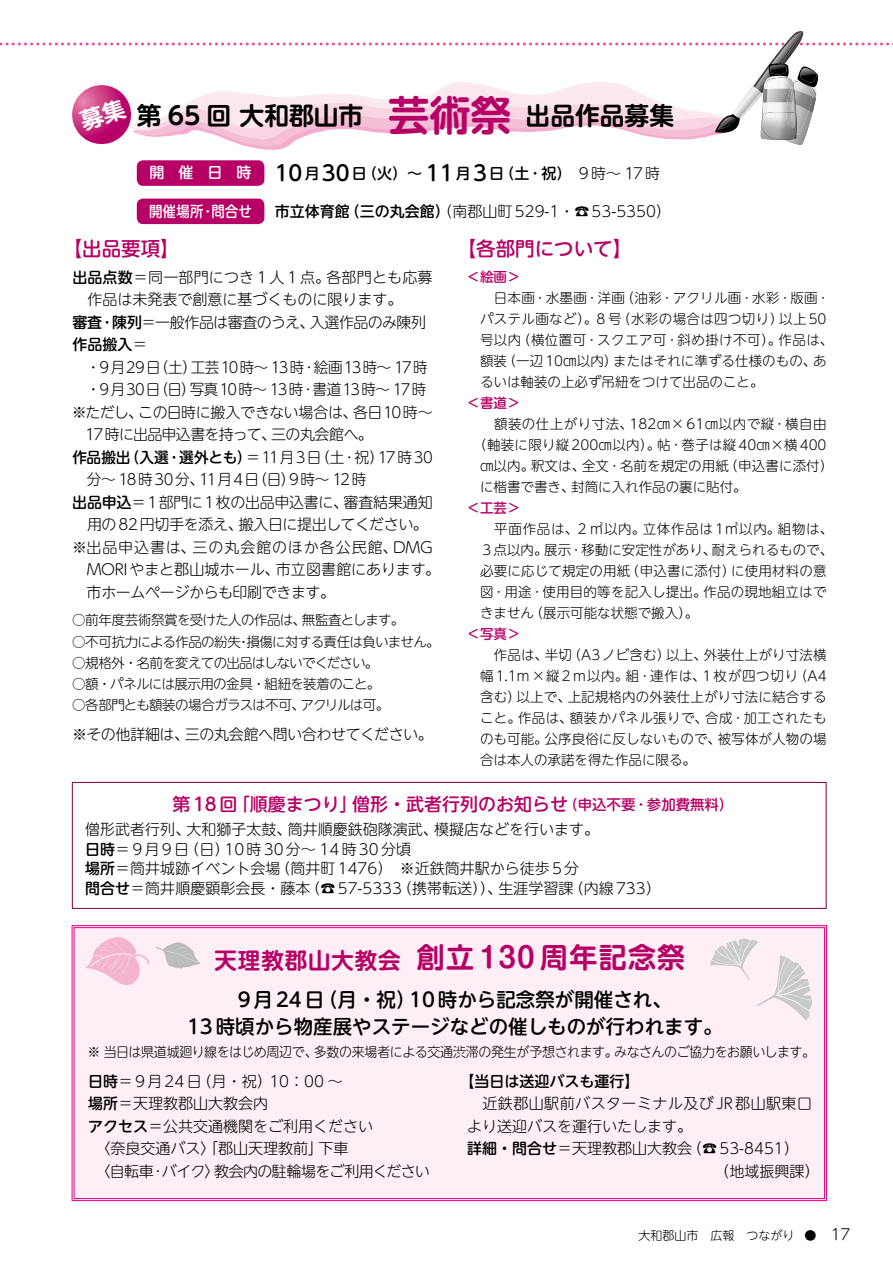
<style>
.page{position:relative;width:893px;height:1263px;background:#fff}
.page>*{position:absolute;margin:0;border:0;box-sizing:border-box;transform-origin:0 0}
.t1{font:700 28.05px "Shin M Go Pr 6 De";letter-spacing:.04em;color:#b60065}
.t2{font:700 24.75px "UD Shin M Go Pr 6 De";color:#000}
.t3{font:500 19.5px/27px "UD Shin M Go Pr 6";color:#000;text-align:center}
.t4{font:500 19.5px "UD Shin M Go Pr 6";color:#b60065}
.t5{font:500 18px "UD Shin M Go Pr 6";color:#b60065}
.t6{font:300 15px/22.5px "UD Shin M Go Pr 6";color:#000}
.t7{font:300 15px "UD Shin M Go Pr 6";letter-spacing:-.025em;color:#000}
.t8{font:300 15px "UD Shin M Go Pr 6";letter-spacing:.075em;color:#000}
.t9{font:300 15px "UD Shin M Go Pr 6";letter-spacing:-.03em;color:#000}
.t10{font:500 15px "UD Shin M Go Pr 6";color:#000}
.t11{font:300 15px "UD Shin M Go Pr 6";letter-spacing:.07em;color:#000}
.t12{font:300 15px "UD Shin M Go Pr 6";letter-spacing:.06em;color:#000}
.t13{font:300 15px "UD Shin M Go Pr 6";letter-spacing:.09em;color:#000}
.t14{font:300 15px "UD Shin M Go Pr 6";letter-spacing:.03em;color:#000}
.t15{font:300 15px "UD Shin M Go Pr 6";letter-spacing:-.05em;color:#000}
.t16{font:500 15px "UD Shin M Go Pr 6";letter-spacing:.01em;color:#fff;scale:.9 1}
.t17{font:300 13.5px/21px "UD Shin M Go Pr 6";color:#000}
.t18{font:300 13.5px/21px "UD Shin M Go Pr 6";letter-spacing:.02em;color:#000}
.t19{font:300 13.5px "UD Shin M Go Pr 6";letter-spacing:-.03em;color:#000;scale:.96 1}
.t20{font:300 13.5px "UD Shin M Go Pr 6";letter-spacing:-.045em;color:#000}
.t21{font:300 13.5px "UD Shin M Go Pr 6";letter-spacing:-.04em;color:#000}
.t22{font:300 13.5px "UD Shin M Go Pr 6";letter-spacing:.035em;color:#000}
.t23{font:300 13.5px "UD Shin M Go Pr 6";letter-spacing:-.055em;color:#000}
.t24{font:500 13.5px "UD Shin M Go Pr 6";color:#b60065}
.t25{font:300 12px "UD Shin M Go Pr 6";color:#000}
.s1{font-size:41.25px;color:#b60065}
.s2{color:#fff}
.s3{font-size:21px}
.s4{font-weight:300}
.s5{font-weight:500}
.s6{font-size:14.4px}
.s7{font-size:22.5px}
.s8{font-size:15px}
</style>
<div class="page">
<div style="left:137px;top:160px;width:127px;height:26px;background:#b60065;border-radius:6px"></div>
<div style="left:137px;top:199px;width:127px;height:25px;background:#b60065;border-radius:6px"></div>
<div style="left:72px;top:782px;width:754px;height:127px;border:1px solid #7e0043"></div>
<div style="left:71px;top:925px;width:757px;height:276px;background:#fdeff5"></div>
<svg style="left:710px;top:938px;width:102px;height:83px"></svg>
<svg style="left:85px;top:937px;width:115px;height:48px"></svg>
<svg style="left:0;top:31px;width:893px;height:119px"></svg>
<h2 class="t2" style="left:137px;top:94px;width:539px">第 65 回 大和郡山市　<span class="s1">芸術祭</span> 出品作品募集</h2>
<p class="t10" style="left:150px;top:160px;width:512px"><span class="s2">開 催 日 時</span> <span class="s3">10</span>月<span class="s3">30</span>日（火）～ <span class="s3">11</span>月<span class="s3">3</span>日（土･祝）　<span class="s4">9時～17時</span></p>
<p class="t16" style="left:149px;top:198px;width:116px">開催場所･問合せ</p>
<p class="t6" style="left:275px;top:199px;width:398px"><span class="s5">市立体育館（三の丸会館）</span>（南郡山町529-1・☎53-5350）</p>
<h3 class="t4" style="left:63px;top:232px;width:118px">【出品要項】</h3>
<p class="t6" style="left:72px;top:265px;width:362px"><span class="s5">出品点数</span>＝同一部門につき１人１点。各部門とも応募</p>
<p class="t6" style="left:87px;top:288px;width:317px">作品は未発表で創意に基づくものに限ります。</p>
<p class="t9" style="left:72px;top:310px;width:355px"><span class="s5">審査･陳列</span>＝一般作品は審査のうえ、入選作品のみ陳列</p>
<p class="t10" style="left:72px;top:332px;width:77px">作品搬入<span class="s4">＝</span></p>
<p class="t8" style="left:72px;top:355px;width:357px">　・9月29日（土）工芸10時～ 13時･絵画13時～ 17時</p>
<p class="t8" style="left:72px;top:377px;width:355px">　・9月30日（日）写真10時～ 13時･書道13時～ 17時</p>
<p class="t9" style="left:72px;top:400px;width:363px">※ただし、この日時に搬入できない場合は、各日10時～</p>
<p class="t15" style="left:85px;top:422px;width:289px">17 時に出品申込書を持って、三の丸会館へ。</p>
<p class="t11" style="left:72px;top:445px;width:362px"><span class="s5">作品搬出（入選･選外とも）</span>＝11月3日（土･祝）17時30</p>
<p class="t13" style="left:87px;top:467px;width:281px">分～ 18時30分、11月4日（日）9時～ 12時</p>
<p class="t6" style="left:72px;top:490px;width:362px"><span class="s5">出品申込</span>＝1部門に1枚の出品申込書に、審査結果通知</p>
<p class="t7" style="left:87px;top:512px;width:342px">用の82円切手を添え、搬入日に提出してください。</p>
<p class="t12" style="left:72px;top:535px;width:362px">※出品申込書は、三の丸会館のほか各公民館、DMG</p>
<p class="t6" style="left:87px;top:558px;width:355px">MORIやまと郡山城ホール、市立図書館にあります。</p>
<p class="t7" style="left:87px;top:580px;width:250px">市ホームページからも印刷できます。</p>
<p class="t21" style="left:72px;top:609px;width:334px">○前年度芸術祭賞を受けた人の作品は、無監査とします。</p>
<p class="t20" style="left:72px;top:630px;width:369px">○不可抗力による作品の紛失・損傷に対する責任は負いません。</p>
<p class="t23" style="left:72px;top:651px;width:308px">○規格外・名前を変えての出品はしないでください。</p>
<p class="t21" style="left:72px;top:672px;width:310px">○額・パネルには展示用の金具・組紐を装着のこと。</p>
<p class="t20" style="left:72px;top:693px;width:319px">○各部門とも額装の場合ガラスは不可、アクリルは可。</p>
<p class="t7" style="left:72px;top:722px;width:362px">※その他詳細は、三の丸会館へ問い合わせてください。</p>
<h3 class="t4" style="left:457px;top:232px;width:177px">【各部門について】</h3>
<p class="t24" style="left:466px;top:265px;width:55px">＜絵画＞</p>
<p class="t18" style="left:480px;top:286px;width:355px">　日本画･水墨画･洋画（油彩･アクリル画･水彩･版画･パステル画など）。８号（水彩の場合は四つ切り）以上50号以内（横位置可･スクエア可･斜め掛け不可）。作品は、額装（一辺10㎝以内）またはそれに準ずる仕様のもの、あるいは軸装の上必ず吊紐をつけて出品のこと。</p>
<p class="t24" style="left:466px;top:391px;width:55px">＜書道＞</p>
<p class="t22" style="left:480px;top:412px;width:348px">　額装の仕上がり寸法、182㎝×61㎝以内で縦･横自由</p>
<p class="t18" style="left:473px;top:433px;width:355px">（軸装に限り縦200㎝以内）。帖･巻子は縦40㎝×横400</p>
<p class="t17" style="left:480px;top:454px;width:355px">㎝以内。釈文は、全文･名前を規定の用紙（申込書に添付）</p>
<p class="t17" style="left:480px;top:475px;width:268px">に楷書で書き、封筒に入れ作品の裏に貼付。</p>
<p class="t24" style="left:466px;top:496px;width:55px">＜工芸＞</p>
<p class="t17" style="left:480px;top:517px;width:355px">　平面作品は、２㎡以内。立体作品は1㎥以内。組物は、<br>３点以内。展示･移動に安定性があり、耐えられるもので、必要に応じて規定の用紙（申込書に添付）に使用材料の意図･用途･使用目的等を記入し提出。作品の現地組立はできません（展示可能な状態で搬入）。</p>
<p class="t24" style="left:466px;top:622px;width:55px">＜写真＞</p>
<p class="t17" style="left:480px;top:643px;width:348px;text-align:justify">　作品は、半切（A3ノビ含む）以上、外装仕上がり寸法横幅1.1m×縦2ｍ以内。組･連作は、1枚が四つ切り（A4含む）以上で、上記規格内の外装仕上がり寸法に結合すること。作品は、額装かパネル張りで、合成･加工されたものも可能。公序良俗に反しないもので、被写体が人物の場合は本人の承諾を得た作品に限る。</p>
<p class="t5" style="left:172px;top:789px;width:562px">第18回「順慶まつり」僧形・武者行列のお知らせ<span class="s6">（申込不要･参加費無料）</span></p>
<p class="t6" style="left:85px;top:819px;width:577px;line-height:19.5px">僧形武者行列、大和獅子太鼓、筒井順慶鉄砲隊演武、模擬店などを行います。<br><span class="s5">日時</span>＝9月9日（日）10時30分～ 14時30分頃<br><span class="s5">場所</span>＝筒井城跡イベント会場（筒井町1476）　※近鉄筒井駅から徒歩5分<br><span class="s5">問合せ</span>＝筒井順慶顕彰会長・藤本（☎57-5333（携帯転送））、生涯学習課（内線733）</p>
<h1 class="t1" style="left:215px;top:934px;width:472px"><span class="s7">天理教郡山大教会</span> 創立 130周年記念祭</h1>
<h3 class="t3" style="left:187px;top:985px;width:537px">9月24日（月・祝）10時から記念祭が開催され、<br>13時頃から物産展やステージなどの催しものが行われます。</h3>
<p class="t19" style="left:88px;top:1041px;width:759px">※ 当日は県道城廻り線をはじめ周辺で、多数の来場者による交通渋滞の発生が予想されます。みなさんのご協力をお願いします。</p>
<p class="t6" style="left:88px;top:1069px;width:343px"><span class="s5">日時</span>＝9月24日（月・祝）10：00 ～<br><span class="s5">場所</span>＝天理教郡山大教会内<br><span class="s5">アクセス</span>＝公共交通機関をご利用ください<br>　〈奈良交通バス〉「郡山天理教前」下車<br>　〈自転車·バイク〉教会内の駐輪場をご利用ください</p>
<p class="t10" style="left:460px;top:1068px;width:181px">【当日は送迎バスも運行】</p>
<p class="t14" style="left:467px;top:1091px;width:347px">　近鉄郡山駅前バスターミナル及びJR郡山駅東口</p>
<p class="t6" style="left:467px;top:1114px;width:226px">より送迎バスを運行いたします。</p>
<p class="t6" style="left:467px;top:1136px;width:333px"><span class="s5">詳細・問合せ</span>＝天理教郡山大教会（☎53-8451）</p>
<p class="t6" style="left:715px;top:1159px;width:107px">（地域振興課）</p>
<p class="t25" style="left:638px;top:1226px;width:214px">大和郡山市 広報　つながり ● <span class="s8">17</span></p>
</div>
